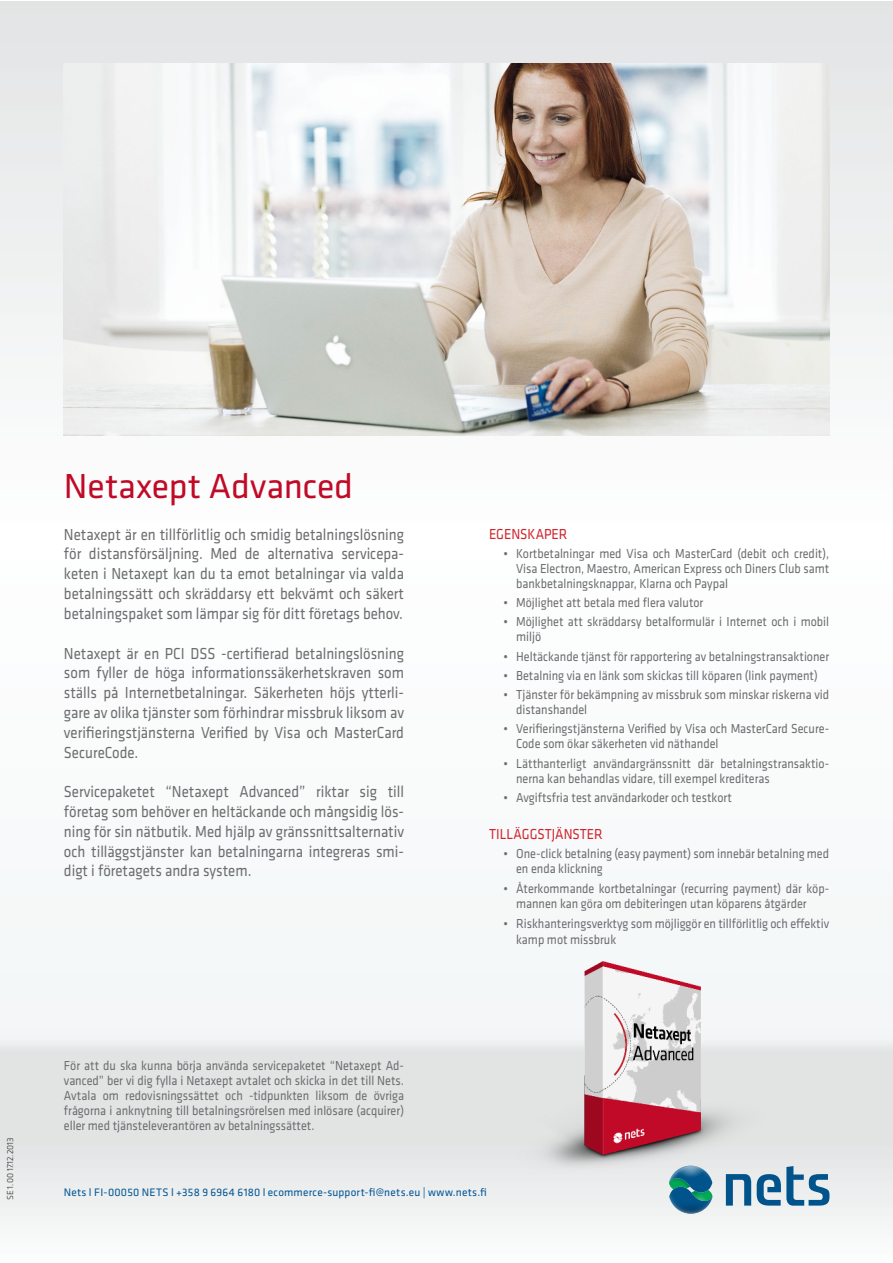
<style>
.page{position:relative;width:893px;height:1263px;background:#fff}
.page>*{position:absolute;margin:0;border:0;box-sizing:border-box;transform-origin:0 0}
.t1{font:36px "Klavika";letter-spacing:-.005em;color:#c10a27}
.t2{font:16.5px/19.8px "Klavika";color:#6c6d70;text-align:justify;scale:.9 1}
.t3{font:15px "Klavika";color:#d1232a;scale:.9 1}
.t4{font:13.5px/15px "Klavika";color:#6c6d70;scale:.9 1}
.t5{font:11.25px "Klavika";letter-spacing:.025em;color:#005594}
.t6{font:300 9px "Klavika";color:#231f20}
</style>
<div class="page">
<div style="left:0;top:1px;width:893px;height:1054px;background:linear-gradient(to bottom,#ebebec,#fff)"></div>
<img style="left:0;top:992px;width:893px;height:234px">
<img style="left:64px;top:64px;width:765px;height:371px">
<svg style="left:658px;top:1144px;width:173px;height:82px"></svg>
<img style="left:514px;top:961px;width:256px;height:213px">
<p class="t6" style="left:5px;top:1200px;width:64px;rotate:-90deg">SE 1.00 17.12.2013</p>
<p class="t1" style="left:64px;top:462px;width:291px">Netaxept Advanced</p>
<p class="t2" style="left:64px;top:524px;width:379px">Netaxept är en tillförlitlig och smidig betalningslösning för distansförsäljning. Med de alternativa servicepa&shy;keten i Netaxept kan du ta emot betalningar via valda betalningssätt och skräddarsy ett bekvämt och säkert betalningspaket som lämpar sig för ditt företags behov.</p>
<p class="t2" style="left:64px;top:643px;width:379px">Netaxept är en PCI DSS -certifierad betalningslösning som fyller de höga informationssäkerhetskraven som ställs på Internetbetalningar. Säkerheten höjs ytterli&shy;gare av olika tjänster som förhindrar missbruk liksom av verifieringstjänsterna Verified by Visa och MasterCard SecureCode.</p>
<p class="t2" style="left:64px;top:781px;width:379px">Servicepaketet “Netaxept Advanced” riktar sig till företag som behöver en heltäckande och mångsidig lös&shy;ning för sin nätbutik. Med hjälp av gränssnittsalternativ och tilläggstjänster kan betalningarna integreras smi&shy;digt i företagets andra system.</p>
<p class="t4" style="left:64px;top:1057px;width:379px;text-align:justify">För att du ska kunna börja använda servicepaketet “Netaxept Ad&shy;vanced” ber vi dig fylla i Netaxept avtalet och skicka in det till Nets.<br>Avtala om redovisningssättet och -tidpunkten liksom de övriga frågorna i anknytning till betalningsrörelsen med inlösare (acquirer) eller med tjänsteleverantören av betalningssättet.</p>
<p class="t3" style="left:489px;top:524px;width:88px">EGENSKAPER</p>
<p class="t4" style="left:516px;top:545px;width:349px;text-align:justify;text-indent:-13px">• Kortbetalningar med Visa och MasterCard (debit och credit), Visa Electron, Maestro, American Express och Diners Club samt bankbetalningsknappar, Klarna och Paypal</p>
<p class="t4" style="left:503px;top:595px;width:224px">• Möjlighet att betala med flera valutor</p>
<p class="t4" style="left:516px;top:614px;width:349px;text-indent:-13px">• Möjlighet att skräddarsy betalformulär i Internet och i mobil miljö</p>
<p class="t4" style="left:503px;top:648px;width:363px">• Heltäckande tjänst för rapportering av betalningstransaktioner</p>
<p class="t4" style="left:503px;top:667px;width:351px">• Betalning via en länk som skickas till köparen (link payment)</p>
<p class="t4" style="left:516px;top:687px;width:349px;text-indent:-13px">• Tjänster för bekämpning av missbruk som minskar riskerna vid distanshandel</p>
<p class="t4" style="left:516px;top:721px;width:349px;text-indent:-13px">• Verifieringstjänsterna Verified by Visa och MasterCard Secure-<br>Code som ökar säkerheten vid näthandel</p>
<p class="t4" style="left:516px;top:755px;width:349px;text-indent:-13px">• Lätthanterligt användargränssnitt där betalningstransaktio&shy;nerna kan behandlas vidare, till exempel krediteras</p>
<p class="t4" style="left:503px;top:789px;width:255px">• Avgiftsfria test användarkoder och testkort</p>
<p class="t3" style="left:489px;top:824px;width:128px">TILLÄGGSTJÄNSTER</p>
<p class="t4" style="left:516px;top:846px;width:349px;text-indent:-13px">• One-click betalning (easy payment) som innebär betalning med en enda klickning</p>
<p class="t4" style="left:516px;top:880px;width:349px;text-indent:-13px">• Återkommande kortbetalningar (recurring payment) där köp&shy;mannen kan göra om debiteringen utan köparens åtgärder</p>
<p class="t4" style="left:516px;top:915px;width:349px;line-height:16.2px;text-indent:-13px">• Riskhanteringsverktyg som möjliggör en tillförlitlig och effektiv kamp mot missbruk</p>
<p class="t5" style="left:64px;top:1185px;width:425px">Nets l FI-00050 NETS l +358 9 6964 6180 l ecommerce-support-fi@nets.eu | www.nets.fi</p>
</div>
